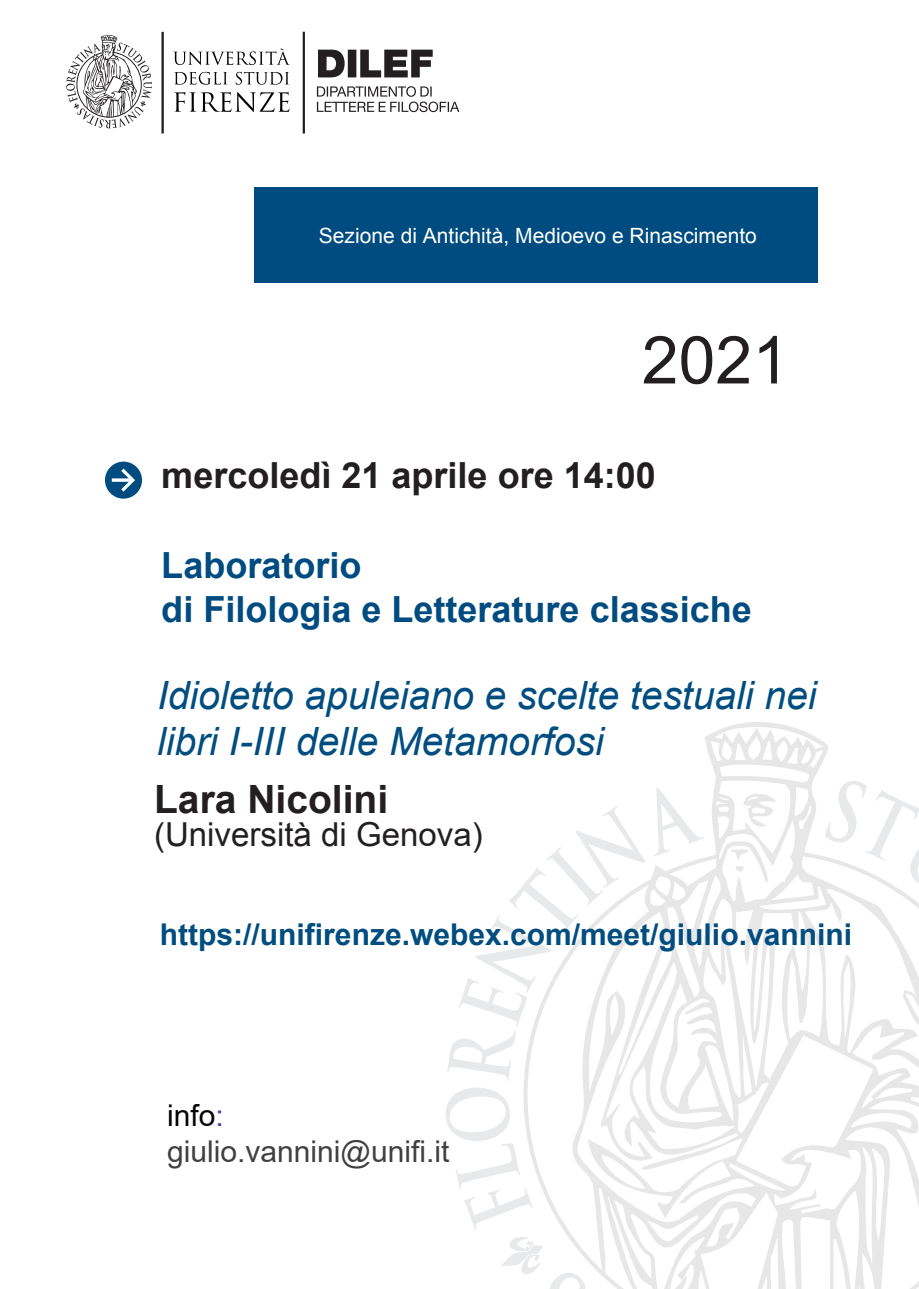
<style>
.page{position:relative;width:919px;height:1289px;background:#fff}
.page>*{position:absolute;margin:0;border:0;box-sizing:border-box;transform-origin:0 0}
.t1{font:66.15px "Arial";color:#231f20}
.t2{font:54px "Klavika";color:#004c80}
.t3{font:italic 39px/46.8px "Arial";color:#004d80}
.t4{font:700 39px "Arial";color:#231f20}
.t5{font:700 36px/43.2px "Arial";color:#004c80}
.t6{font:700 36px "Arial";color:#231f20}
.t7{font:33px "Arial";color:#231f20}
.t8{font:700 30px "Arial";color:#004d80}
.t9{font:30px/36px "Arial";color:#404040}
.t10{font:21px "Arial";color:#fff}
.s1{color:#040404}
.s2{color:#4040aa}
</style>
<div class="page">
<svg style="left:447px;top:847px;width:114px;height:233px"></svg>
<svg style="left:521px;top:849px;width:48px;height:237px"></svg>
<svg style="left:569px;top:722px;width:349px;height:566px"></svg>
<svg style="left:446px;top:1086px;width:185px;height:203px"></svg>
<hr style="left:161px;top:32px;width:3px;height:101px;background:#231f20">
<svg style="left:174px;top:92px;width:115px;height:20px"></svg>
<svg style="left:174px;top:72px;width:115px;height:13px"></svg>
<svg style="left:173px;top:48px;width:117px;height:17px"></svg>
<svg style="left:66px;top:34px;width:86px;height:94px"></svg>
<hr style="left:303px;top:32px;width:2px;height:101px;background:#231f20">
<svg style="left:317px;top:86px;width:142px;height:26px"></svg>
<svg style="left:318px;top:50px;width:114px;height:27px"></svg>
<div style="left:254px;top:187px;width:563px;height:96px;background:#004c80"></div>
<p class="t10" style="left:319px;top:222px;width:439px">Sezione di Antichità, Medioevo e Rinascimento</p>
<p class="t1" style="left:641px;top:317px;width:149px">2021</p>
<p class="t2" style="left:102px;top:451px;width:44px">•</p>
<p class="t6" style="left:161px;top:451px;width:496px">mercoledì 21 aprile ore 14:00</p>
<p class="t5" style="left:161px;top:544px;width:592px">Laboratorio<br>di Filologia e Letterature classiche</p>
<p class="t3" style="left:157px;top:672px;width:661px">Idioletto apuleiano e scelte testuali nei libri I-III delle Metamorfosi</p>
<p class="t4" style="left:154px;top:771px;width:236px">Lara Nicolini</p>
<p class="t7" style="left:154px;top:813px;width:330px">(Università di Genova)</p>
<p class="t8" style="left:160px;top:913px;width:693px">https://unifirenze.webex.com/meet/giulio.vannini</p>
<p class="t9" style="left:167px;top:1097px;width:284px"><span class="s1">info</span><span class="s2">: </span>giulio.vannini@unifi.it</p>
</div>
